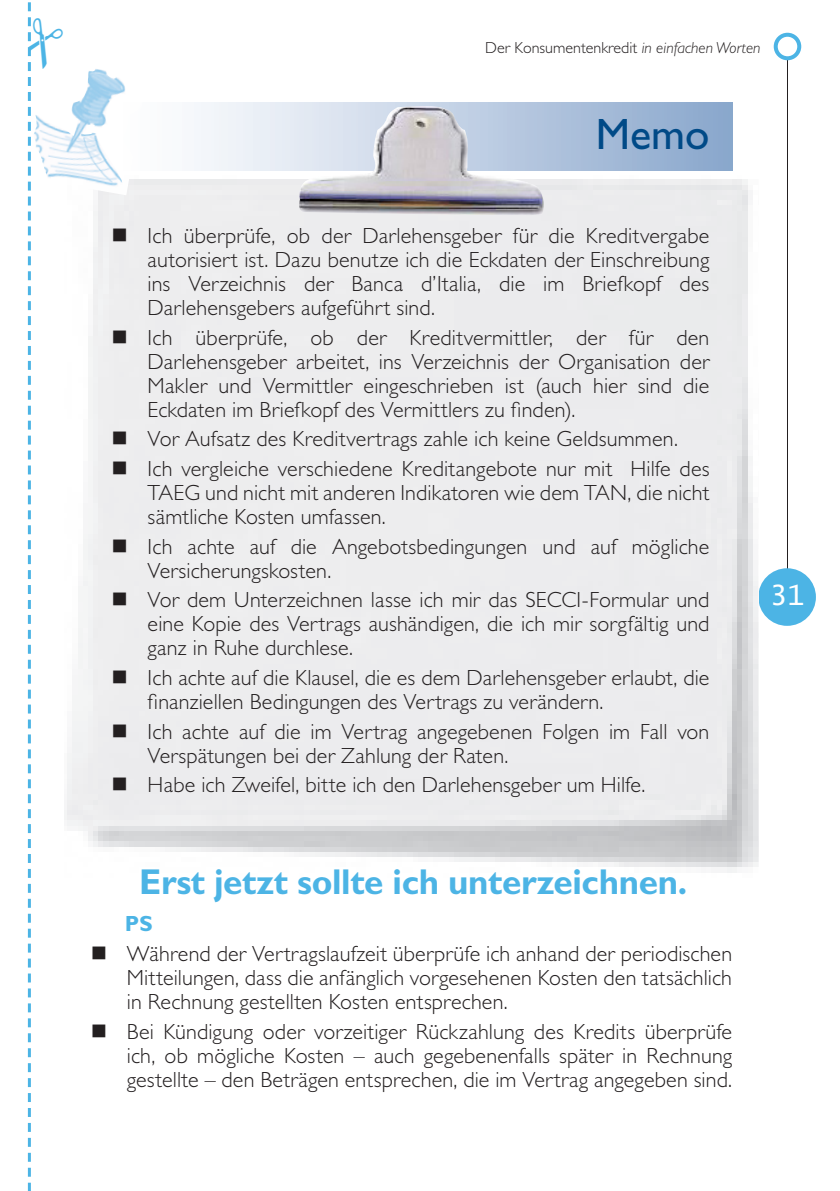
<style>
.page{position:relative;width:840px;height:1191px;background:#fff}
.page>*{position:absolute;margin:0;border:0;box-sizing:border-box;transform-origin:0 0}
.TITOLO_SEZIONE_TEDES{font:44px "Gill Sans Std";color:#004a87}
.PARAGRAFO{font:700 36px "Gill Sans Std";letter-spacing:-.01em;color:#4cb4e5}
.t1{font:28px "Lucida Console";color:#fff}
.t2{font:300 22px/24px "Gill Sans Std";letter-spacing:.005em;color:#231f20;text-align:justify}
.PARAGRAFO-2{font:700 22px "Gill Sans Std";color:#4cb4e5}
.t3{font:300 16px "Gill Sans Std";color:#231f20}
.s1{font-style:italic}
</style>
<div class="page">
<hr style="left:786px;top:60px;width:1px;height:510px;background:#231f20">
<div style="left:759px;top:570px;width:54px;height:54px;background:#4cb4e5;border-radius:50%"></div>
<div style="left:757px;top:568px;width:58px;height:58px;border:4px solid #4cb4e5;border-radius:50%"></div>
<div style="left:773px;top:33px;width:27px;height:27px;border:4px solid #4cb4e5;border-radius:50%"></div>
<div style="left:108px;top:102px;width:623px;height:68px;background:linear-gradient(to right,#fff,#8ba8cd)"></div>
<img style="left:296px;top:106px;width:251px;height:109px">
<svg style="left:27px;top:2px;width:121px;height:1189px"></svg>
<p class="t3" style="left:485px;top:38px;width:276px">Der Konsumentenkredit <span class="s1">in einfachen Worten</span></p>
<p class="TITOLO_SEZIONE_TEDES" style="left:595px;top:109px;width:115px">Memo</p>
<p class="t2" style="left:147px;top:224px;width:563px">Ich überprüfe, ob der Darlehensgeber für die Kreditvergabe autorisiert ist. Dazu benutze ich die Eckdaten der Einschreibung ins Verzeichnis der Banca d’Italia, die im Briefkopf des Darlehensgebers aufgeführt sind.</p>
<p class="t2" style="left:147px;top:325px;width:563px">Ich überprüfe, ob der Kreditvermittler, der für den Darlehensgeber arbeitet, ins Verzeichnis der Organisation der Makler und Vermittler eingeschrieben ist (auch hier sind die Eckdaten im Briefkopf des Vermittlers zu finden).</p>
<p class="t2" style="left:147px;top:427px;width:531px">Vor Aufsatz des Kreditvertrags zahle ich keine Geldsummen.</p>
<p class="t2" style="left:147px;top:457px;width:563px">Ich vergleiche verschiedene Kreditangebote nur mit Hilfe des TAEG und nicht mit anderen Indikatoren wie dem TAN, die nicht sämtliche Kosten umfassen.</p>
<p class="t2" style="left:147px;top:534px;width:563px">Ich achte auf die Angebotsbedingungen und auf mögliche<br>Versicherungskosten.</p>
<p class="t2" style="left:147px;top:588px;width:563px">Vor dem Unterzeichnen lasse ich mir das SECCI-Formular und eine Kopie des Vertrags aushändigen, die ich mir sorgfältig und ganz in Ruhe durchlese.</p>
<p class="t2" style="left:147px;top:666px;width:563px">Ich achte auf die Klausel, die es dem Darlehensgeber erlaubt, die finanziellen Bedingungen des Vertrags zu verändern.</p>
<p class="t2" style="left:147px;top:719px;width:563px">Ich achte auf die im Vertrag angegebenen Folgen im Fall von<br>Verspätungen bei der Zahlung der Raten.</p>
<p class="t2" style="left:147px;top:773px;width:499px">Habe ich Zweifel, bitte ich den Darlehensgeber um Hilfe.</p>
<p class="PARAGRAFO" style="left:139px;top:860px;width:549px">Erst jetzt sollte ich unterzeichnen.</p>
<p class="PARAGRAFO-2" style="left:125px;top:910px;width:29px">PS</p>
<p class="t2" style="left:127px;top:941px;width:606px">Während der Vertragslaufzeit überprüfe ich anhand der periodischen Mitteilungen, dass die anfänglich vorgesehenen Kosten den tatsächlich in Rechnung gestellten Kosten entsprechen.</p>
<p class="t2" style="left:127px;top:1019px;width:606px">Bei Kündigung oder vorzeitiger Rückzahlung des Kredits überprüfe ich, ob mögliche Kosten – auch gegebenenfalls später in Rechnung gestellte – den Beträgen entsprechen, die im Vertrag angegeben sind.</p>
<p class="t1" style="left:769px;top:583px;width:35px">31</p>
</div>
